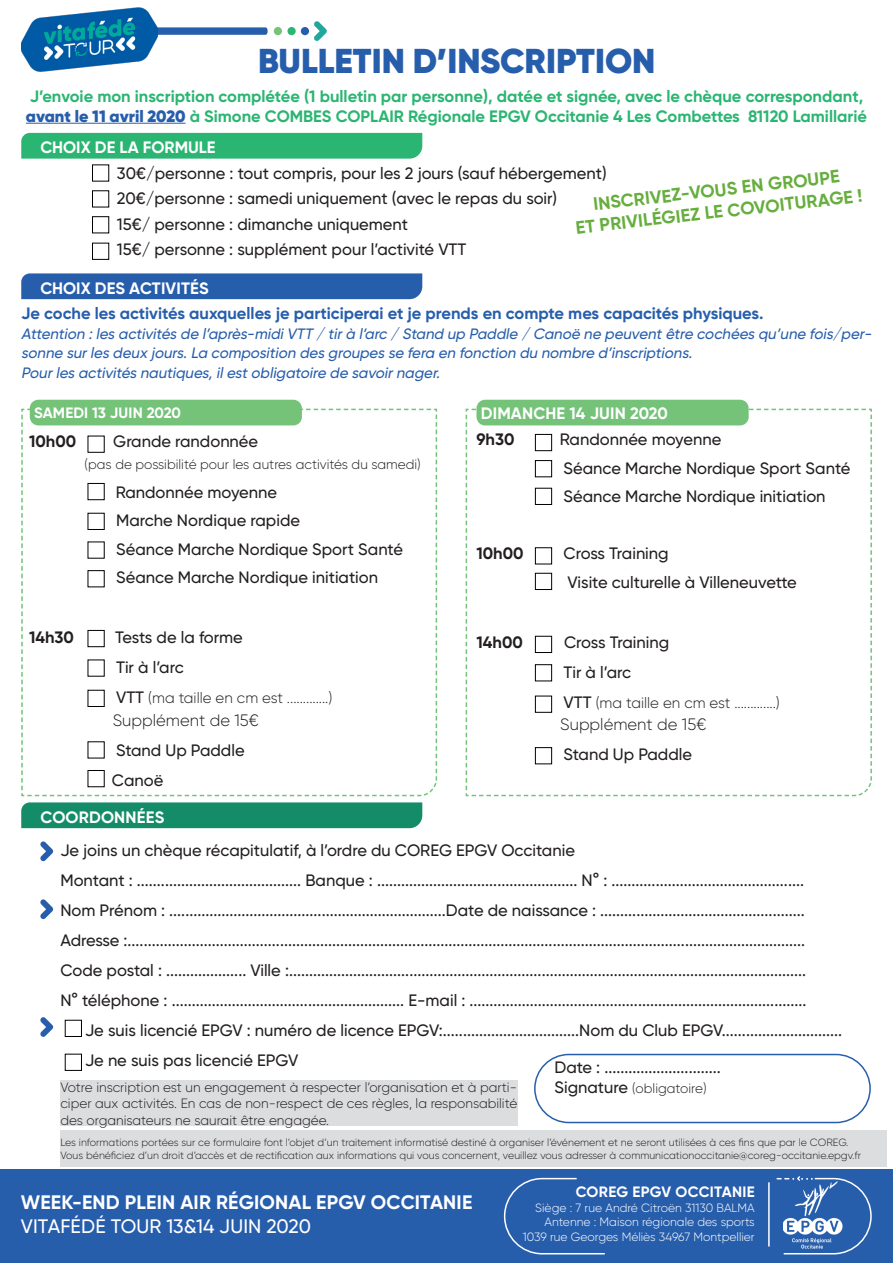
<style>
.page{position:relative;width:893px;height:1263px;background:#fff}
.page>*{position:absolute;margin:0;border:0;box-sizing:border-box;transform-origin:0 0}
.t1{font:900 34.5px "Gilroy";color:#275eac}
.t2{font:700 19.5px "Gilroy";letter-spacing:.01em;color:#fff}
.t3{font:500 19.5px "Gilroy";letter-spacing:.01em;color:#fff}
.t4{font:700 18px "Gilroy";color:#66ae3d}
.t5{font:500 16.5px "Gilroy";color:#231f20}
.t6{font:700 16.5px "Gilroy";color:#2bb572}
.t7{font:700 16.5px "Gilroy";color:#275eac}
.t8{font:700 16.5px "Gilroy";letter-spacing:.005em;color:#fff}
.t9{font:300 16.5px "Gilroy";color:#231f20}
.t10{font:700 16.5px "Gilroy";color:#231f20}
.t11{font:italic 500 15px/19.5px "Gilroy";color:#275eac}
.t12{font:300 15px "Gilroy";color:#231f20}
.t13{font:700 15px "Gilroy";letter-spacing:.01em;color:#fff}
.t14{font:300 13.5px/16.2px "Gilroy";color:#231f20;text-align:justify}
.t15{font:300 12px "Gilroy";color:#fff}
.t16{font:300 10.5px "Gilroy";color:#231f20}
.s1{font-weight:900;color:#275eac}
.s2{font-weight:500;font-size:16.5px}
</style>
<div class="page">
<div style="left:21px;top:133px;width:401px;height:26px;background:#2bb572"></div>
<svg style="left:158px;top:27px;width:110px;height:8px"></svg>
<div style="left:287px;top:27px;width:9px;height:8px;background:#2bb572;border-radius:50%"></div>
<svg style="left:314px;top:21px;width:13px;height:20px"></svg>
<div style="left:274px;top:27px;width:8px;height:8px;background:#74c379;border-radius:50%"></div>
<div style="left:301px;top:27px;width:8px;height:8px;background:#275eac;border-radius:50%"></div>
<hr style="left:26px;top:123px;width:160px;height:1px;background:#275eac">
<div style="left:21px;top:273px;width:401px;height:26px;background:#275eac"></div>
<svg style="left:21px;top:409px;width:417px;height:419px"></svg>
<div style="left:60px;top:1080px;width:458px;height:46px;background:#dcdddf"></div>
<div style="left:92px;top:216px;width:17px;height:17px;border:1px solid #000001"></div>
<div style="left:92px;top:243px;width:17px;height:17px;border:1px solid #000001"></div>
<svg style="left:40px;top:841px;width:13px;height:20px"></svg>
<svg style="left:40px;top:899px;width:13px;height:20px"></svg>
<svg style="left:40px;top:1017px;width:13px;height:20px"></svg>
<div style="left:65px;top:1020px;width:17px;height:17px;border:1px solid #000001"></div>
<div style="left:0;top:1170px;width:893px;height:93px;background:#275eac"></div>
<div style="left:534px;top:1054px;width:337px;height:69px;border:2px solid #275eac;border-radius:34px"></div>
<div style="left:65px;top:1054px;width:17px;height:17px;border:1px solid #000001"></div>
<div style="left:30px;top:400px;width:272px;height:25px;background:#74c379;border-radius:9px"></div>
<div style="left:88px;top:483px;width:17px;height:17px;border:1px solid #000001"></div>
<div style="left:88px;top:630px;width:17px;height:17px;border:1px solid #000001"></div>
<svg style="left:465px;top:408px;width:407px;height:389px"></svg>
<div style="left:476px;top:400px;width:273px;height:25px;background:#74c379;border-radius:9px"></div>
<hr style="left:768px;top:1182px;width:2px;height:64px;background:#fff">
<svg style="left:503px;top:1177px;width:102px;height:78px"></svg>
<svg style="left:777px;top:1176px;width:95px;height:79px"></svg>
<div style="left:60px;top:1130px;width:827px;height:36px;background:#dcdddf"></div>
<img style="left:21px;top:8px;width:137px;height:63px">
<p class="t1" style="left:258px;top:39px;width:399px">BULLETIN D’INSCRIPTION</p>
<p class="t6" style="left:30px;top:86px;width:835px">J’envoie mon inscription complétée (1 bulletin par personne), datée et signée, avec le chèque correspondant,</p>
<p class="t6" style="left:26px;top:105px;width:843px"><span class="s1">avant le 11 avril 2020</span> à Simone COMBES COPLAIR Régionale EPGV Occitanie 4 Les Combettes 81120 Lamillarié</p>
<p class="t8" style="left:40px;top:137px;width:177px">CHOIX DE LA FORMULE</p>
<p class="t5" style="left:117px;top:163px;width:491px">30€/personne : tout compris, pour les 2 jours (sauf hébergement)</p>
<p class="t5" style="left:117px;top:188px;width:442px">20€/personne : samedi uniquement (avec le repas du soir)</p>
<p class="t5" style="left:117px;top:214px;width:293px">15€/ personne : dimanche uniquement</p>
<p class="t5" style="left:117px;top:239px;width:351px">15€/ personne : supplément pour l’activité VTT</p>
<p class="t4" style="left:592px;top:192px;width:249px;rotate:-6deg">INSCRIVEZ-VOUS EN GROUPE</p>
<p class="t4" style="left:574px;top:216px;width:290px;rotate:-6deg">ET PRIVILÉGIEZ LE COVOITURAGE !</p>
<p class="t8" style="left:40px;top:278px;width:170px">CHOIX DES ACTIVITÉS</p>
<p class="t7" style="left:21px;top:303px;width:744px">Je coche les activités auxquelles je participerai et je prends en compte mes capacités physiques.</p>
<p class="t11" style="left:21px;top:324px;width:855px">Attention :les activités de l’après-midiVTT / tirà l’arc / Stand up Paddle / Canoë ne peuventêtre cochées qu’une fois/per&shy;sonne surles deux jours.La composition des groupes se fera en fonction du nombre d’inscriptions.</p>
<p class="t11" style="left:21px;top:363px;width:423px">Pourles activités nautiques,ilestobligatoire de savoirnager.</p>
<p class="t13" style="left:34px;top:404px;width:148px">SAMEDI 13 JUIN 2020</p>
<p class="t10" style="left:29px;top:430px;width:49px">10h00</p>
<p class="t5" style="left:113px;top:431px;width:146px">Grande randonnée</p>
<p class="t14" style="left:85px;top:456px;width:338px">(pas de possibilité pour les autres activités du samedi)</p>
<p class="t5" style="left:116px;top:482px;width:163px">Randonnée moyenne</p>
<p class="t5" style="left:116px;top:510px;width:185px">Marche Nordique rapide</p>
<p class="t5" style="left:116px;top:539px;width:288px">Séance Marche Nordique Sport Santé</p>
<p class="t5" style="left:116px;top:567px;width:264px">Séance Marche Nordique initiation</p>
<p class="t10" style="left:29px;top:627px;width:46px">14h30</p>
<p class="t5" style="left:115px;top:627px;width:129px">Tests de la forme</p>
<p class="t5" style="left:116px;top:657px;width:69px">Tir à l’arc</p>
<p class="t12" style="left:116px;top:689px;width:218px"><span class="s2">VTT</span> (ma taille en cm est .............)</p>
<p class="t9" style="left:113px;top:710px;width:148px">Supplément de 15€</p>
<p class="t5" style="left:116px;top:740px;width:130px">Stand Up Paddle</p>
<p class="t5" style="left:112px;top:770px;width:53px">Canoë</p>
<p class="t8" style="left:40px;top:806px;width:125px">COORDONNÉES</p>
<p class="t8" style="left:481px;top:403px;width:188px">DIMANCHE 14 JUIN 2020</p>
<p class="t10" style="left:476px;top:429px;width:40px">9h30</p>
<p class="t5" style="left:560px;top:429px;width:163px">Randonnée moyenne</p>
<p class="t5" style="left:563px;top:458px;width:288px">Séance Marche Nordique Sport Santé</p>
<p class="t5" style="left:563px;top:486px;width:264px">Séance Marche Nordique initiation</p>
<p class="t10" style="left:476px;top:543px;width:49px">10h00</p>
<p class="t5" style="left:563px;top:543px;width:107px">Cross Training</p>
<p class="t5" style="left:568px;top:572px;width:231px">Visite culturelle à Villeneuvette</p>
<p class="t10" style="left:476px;top:631px;width:48px">14h00</p>
<p class="t5" style="left:564px;top:632px;width:107px">Cross Training</p>
<p class="t5" style="left:563px;top:662px;width:69px">Tir à l’arc</p>
<p class="t12" style="left:563px;top:693px;width:218px"><span class="s2">VTT</span> (ma taille en cm est .............)</p>
<p class="t9" style="left:560px;top:714px;width:148px">Supplément de 15€</p>
<p class="t5" style="left:563px;top:744px;width:130px">Stand Up Paddle</p>
<p class="t5" style="left:60px;top:840px;width:516px">Je joins un chèque récapitulatif, à l’ordre du COREG EPGV Occitanie</p>
<p class="t5" style="left:60px;top:870px;width:745px">Montant : ......................................... Banque : .................................................. N° : ................................................</p>
<p class="t5" style="left:60px;top:900px;width:746px">Nom Prénom : .....................................................................Date de naissance : ...................................................</p>
<p class="t5" style="left:60px;top:930px;width:746px">Adresse :.........................................................................................................................................................................</p>
<p class="t5" style="left:60px;top:960px;width:747px">Code postal : .................... Ville :.................................................................................................................................</p>
<p class="t5" style="left:60px;top:990px;width:747px">N° téléphone : .......................................................... E-mail : ....................................................................................</p>
<p class="t5" style="left:85px;top:1020px;width:759px">Je suis licencié EPGV : numéro de licence EPGV:..................................Nom du Club EPGV..............................</p>
<p class="t5" style="left:85px;top:1050px;width:215px">Je ne suis pas licencié EPGV</p>
<p class="t5" style="left:554px;top:1057px;width:168px">Date : .............................</p>
<p class="t14" style="left:554px;top:1080px;width:154px"><span class="s2">Signature</span> (obligatoire)</p>
<p class="t14" style="left:60px;top:1079px;width:458px">Votre inscription est un engagement à respecter l’organisation et à parti&shy;ciper aux activités. En cas de non-respect de ces règles, la responsabilité des organisateurs ne saurait être engagée.</p>
<p class="t16" style="left:60px;top:1136px;width:789px">Les informations portées sur ce formulaire font l’objet d’un traitement informatisé destiné à organiser l’événement et ne seront utilisées à ces fins que par le COREG.</p>
<p class="t16" style="left:60px;top:1149px;width:802px">Vous bénéficiez d’un droit d’accès et de rectification aux informations qui vous concernent, veuillez vous adresser à communicationoccitanie@coreg-occitanie.epgv.fr</p>
<p class="t2" style="left:21px;top:1190px;width:453px">WEEK-END PLEIN AIR RÉGIONAL EPGV OCCITANIE</p>
<p class="t3" style="left:21px;top:1214px;width:292px">VITAFÉDÉ TOUR 13&amp;14 JUIN 2020</p>
<p class="t13" style="left:576px;top:1183px;width:181px">COREG EPGV OCCITANIE</p>
<p class="t15" style="left:535px;top:1200px;width:221px">Siège : 7 rue André Citroën 31130 BALMA</p>
<p class="t15" style="left:544px;top:1214px;width:212px">Antenne : Maison régionale des sports</p>
<p class="t15" style="left:523px;top:1229px;width:234px">1039 rue Georges Méliès 34967 Montpellier</p>
</div>
